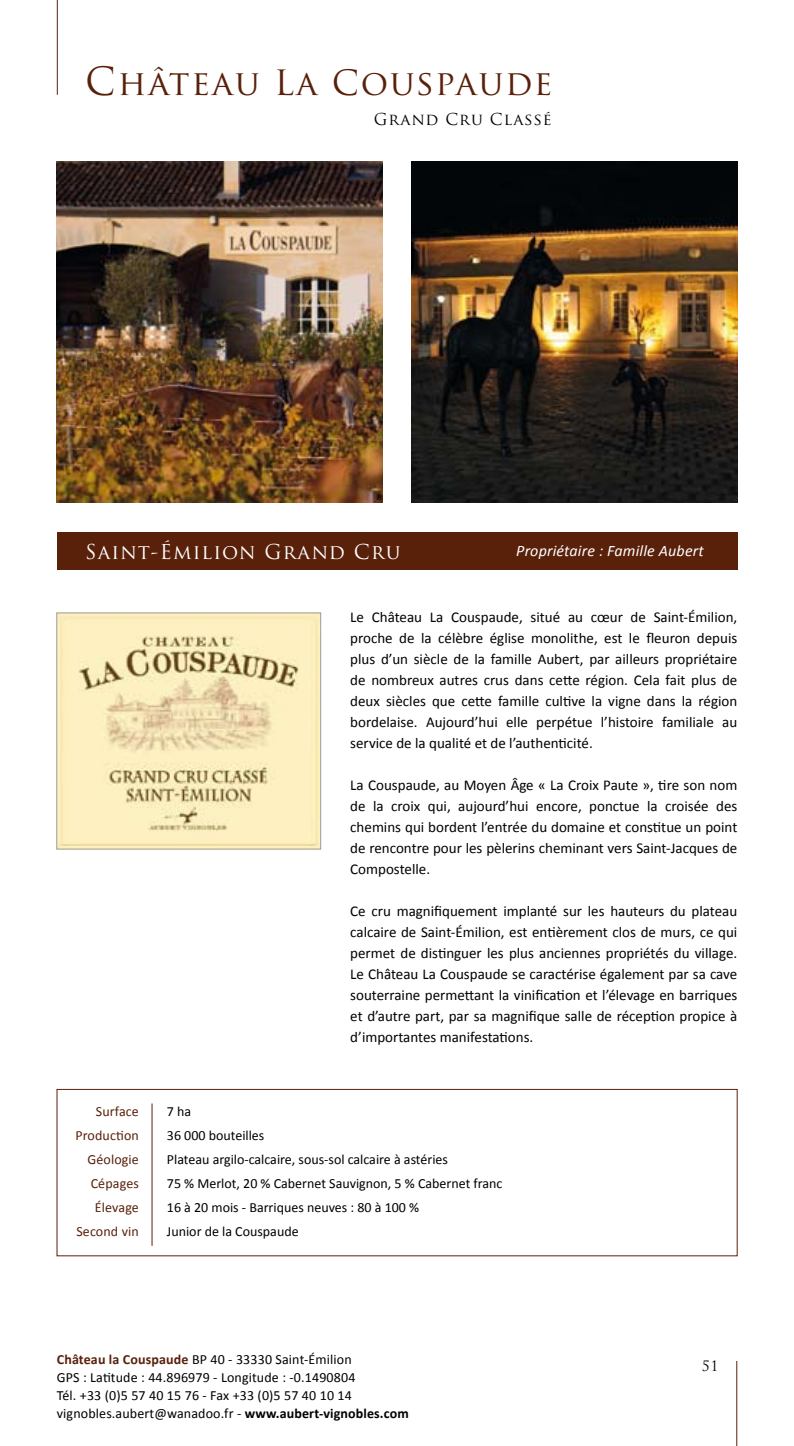
<style>
.page{position:relative;width:794px;height:1446px;background:#fff}
.page>*{position:absolute;margin:0;border:0;box-sizing:border-box;transform-origin:0 0}
.t1{font:34px "Trajan Pro";letter-spacing:.05em;color:#59200a}
.t2{font:20px "Trajan Pro";letter-spacing:.06em;color:#fff}
.t3{font:italic 16px "Calibri";letter-spacing:.01em;color:#fff}
.t4{font:16px "Trajan Pro";letter-spacing:.06em;color:#000}
.t5{font:15px/21px "Calibri";color:#000;text-align:justify}
.t6{font:14px/24px "Calibri";color:#000}
.t7{font:14px/24px "Calibri";letter-spacing:.01em;color:#59200a;text-align:right}
.t8{font:14px "Trajan Pro";color:#000}
.s1{font-size:38px}
.s2{font-weight:700;color:#59200a}
.s3{font-weight:700}
</style>
<div class="page">
<hr style="left:736px;top:1361px;width:1px;height:85px;background:#59200a">
<div style="left:57px;top:532px;width:680px;height:37px;background:#59200a"></div>
<hr style="left:57px;top:0;width:1px;height:95px;background:#59200a">
<img style="left:59px;top:615px;width:260px;height:232px">
<div style="left:57px;top:613px;width:264px;height:236px;border:1px solid #9c9d9f"></div>
<img style="left:411px;top:162px;width:326px;height:340px">
<img style="left:57px;top:162px;width:326px;height:340px">
<div style="left:57px;top:1089px;width:680px;height:167px;border:1px solid #59200a"></div>
<hr style="left:152px;top:1103px;width:1px;height:143px;background:#59200a">
<h1 class="t1" style="left:85px;top:61px;width:469px"><span class="s1">C</span>hâteau La Couspaude</h1>
<p class="t4" style="left:374px;top:109px;width:179px">Grand Cru Classé</p>
<h2 class="t2" style="left:85px;top:539px;width:317px">Saint-émilion Grand Cru</h2>
<p class="t3" style="left:516px;top:540px;width:189px">Propriétaire : Famille Aubert</p>
<p class="t5" style="left:350px;top:606px;width:388px">Le Château La Couspaude, situé au cœur de Saint-Émilion, proche de la célèbre église monolithe, est le fleuron depuis plus d’un siècle de la famille Aubert, par ailleurs propriétaire de nombreux autres crus dans cette région. Cela fait plus de deux siècles que cette famille cultive la vigne dans la région bordelaise. Aujourd’hui elle perpétue l’histoire familiale au service de la qualité et de l’authenticité.</p>
<p class="t5" style="left:350px;top:774px;width:388px">La Couspaude, au Moyen Âge « La Croix Paute », tire son nom de la croix qui, aujourd’hui encore, ponctue la croisée des chemins qui bordent l’entrée du domaine et constitue un point de rencontre pour les pèlerins cheminant vers Saint-Jacques de Compostelle.</p>
<p class="t5" style="left:350px;top:900px;width:388px">Ce cru magnifiquement implanté sur les hauteurs du plateau calcaire de Saint-Émilion, est entièrement clos de murs, ce qui permet de distinguer les plus anciennes propriétés du village.<br>Le Château La Couspaude se caractérise également par sa cave souterraine permettant la vinification et l’élevage en barriques et d’autre part, par sa magnifique salle de réception propice à d’importantes manifestations.</p>
<p class="t7" style="left:75px;top:1098px;width:65px">Surface<br>Production<br>Géologie<br>Cépages élevage<br>Second vin</p>
<p class="t6" style="left:167px;top:1098px;width:337px">7 ha<br>36 000 bouteilles<br>Plateau argilo-calcaire, sous-sol calcaire à astéries<br>75 % Merlot, 20 % Cabernet Sauvignon, 5 % Cabernet franc<br>16 à 20 mois - Barriques neuves : 80 à 100 %<br>Junior de la Couspaude</p>
<p class="t6" style="left:57px;top:1350px;width:353px;line-height:18px"><span class="s2">Château la Couspaude</span> BP 40 - 33330 Saint-Émilion<br>GPS : Latitude : 44.896979 - Longitude : -0.1490804<br>Tél. +33 (0)5 57 40 15 76 - Fax +33 (0)5 57 40 10 14 vignobles.aubert@wanadoo.fr - <span class="s3">www.aubert-vignobles.com</span></p>
<p class="t8" style="left:702px;top:1357px;width:18px">51</p>
</div>
